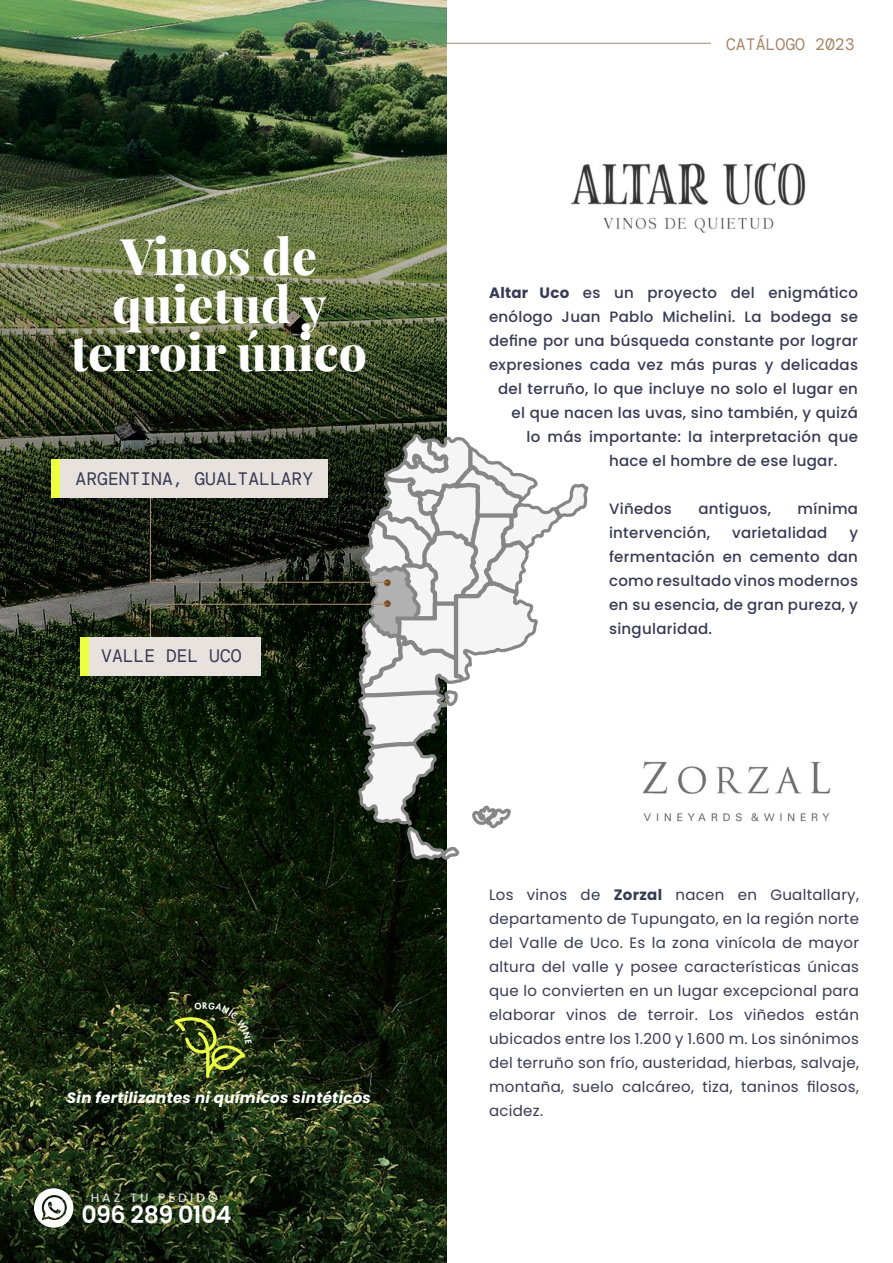
<style>
.page{position:relative;width:893px;height:1263px;background:#fff}
.page>*{position:absolute;margin:0;border:0;box-sizing:border-box;transform-origin:0 0}
.t1{font:800 49.5px/48px "Playfair Display";color:#fff;text-align:center}
.t2{font:600 23.7px "Poppins";letter-spacing:-.02em;color:#fff}
.t3{font:18px "DM Mono";color:#383953}
.t4{font:16.5px "DM Mono";color:#a6886c}
.t5{font:500 15px/24px "Poppins";letter-spacing:.02em;color:#373a54;text-align:justify}
.t6{font:15px/24px "Poppins";letter-spacing:.02em;color:#373a54;text-align:justify}
.t7{font:italic 700 15px "Poppins";letter-spacing:.02em;color:#fff}
.t8{font:500 12.15px "Poppins";letter-spacing:.26em;color:#fff}
.s1{font-weight:700}
</style>
<div class="page">
<img style="left:0;top:0;width:446px;height:1263px">
<img style="left:642px;top:761px;width:189px;height:61px">
<img style="left:571px;top:162px;width:235px;height:71px">
<hr style="left:446px;top:43px;width:265px;height:1px;background:#a6886c">
<svg style="left:149px;top:432px;width:440px;height:429px"></svg>
<div style="left:51px;top:460px;width:276px;height:38px;background:#e7e2dd"></div>
<div style="left:51px;top:460px;width:9px;height:38px;background:#edff41"></div>
<div style="left:80px;top:637px;width:181px;height:38px;background:#e7e2dd"></div>
<div style="left:80px;top:637px;width:9px;height:38px;background:#edff41"></div>
<svg style="left:34px;top:1188px;width:39px;height:39px"></svg>
<img style="left:174px;top:1002px;width:78px;height:76px">
<h1 class="t1" style="left:71px;top:228px;width:297px">Vinos de quietud y terroir único</h1>
<p class="t3" style="left:76px;top:467px;width:239px">ARGENTINA, GUALTALLARY</p>
<p class="t3" style="left:101px;top:644px;width:142px">VALLE DEL UCO</p>
<p class="t7" style="left:67px;top:1089px;width:305px">Sin fertilizantes ni químicos sintéticos</p>
<p class="t8" style="left:90px;top:1190px;width:129px">HAZ TU PEDIDO</p>
<h2 class="t2" style="left:81px;top:1201px;width:152px">096 289 0104</h2>
<p class="t4" style="left:726px;top:34px;width:130px">CATÁLOGO 2023</p>
<p class="t5" style="left:489px;top:281px;width:371px"><span class="s1">Altar Uco</span> es un proyecto del enigmático</p>
<p class="t5" style="left:489px;top:305px;width:371px">enólogo Juan Pablo Michelini. La bodega se</p>
<p class="t5" style="left:489px;top:329px;width:371px">define por una búsqueda constante por lograr</p>
<p class="t5" style="left:489px;top:353px;width:371px">expresiones cada vez más puras y delicadas</p>
<p class="t5" style="left:498px;top:377px;width:362px">del terruño, lo que incluye no solo el lugar en</p>
<p class="t5" style="left:511px;top:401px;width:348px">el que nacen las uvas, sino también, y quizá</p>
<p class="t5" style="left:526px;top:425px;width:333px">lo más importante: la interpretación que</p>
<p class="t5" style="left:609px;top:449px;width:230px">hace el hombre de ese lugar.</p>
<p class="t5" style="left:609px;top:497px;width:64px">Viñedos</p>
<p class="t5" style="left:698px;top:497px;width:74px">antiguos,</p>
<p class="t5" style="left:797px;top:497px;width:62px">mínima</p>
<p class="t5" style="left:609px;top:521px;width:103px">intervención,</p>
<p class="t5" style="left:732px;top:521px;width:97px">varietalidad</p>
<p class="t5" style="left:609px;top:521px;width:251px;text-indent:240px">y fermentación en cemento dan como resultado vinos modernos en su esencia, de gran pureza, y singularidad.</p>
<p class="t6" style="left:489px;top:883px;width:371px">Los vinos de <span class="s1">Zorzal</span> nacen en Gualtallary, departamento de Tupungato, en la región norte del Valle de Uco. Es la zona vinícola de mayor altura del valle y posee características únicas que lo convierten en un lugar excepcional para elaborar vinos de terroir. Los viñedos están ubicados entre los 1.200 y 1.600 m. Los sinónimos del terruño son frío, austeridad, hierbas, salvaje, montaña, suelo calcáreo, tiza, taninos filosos, acidez.</p>
</div>
